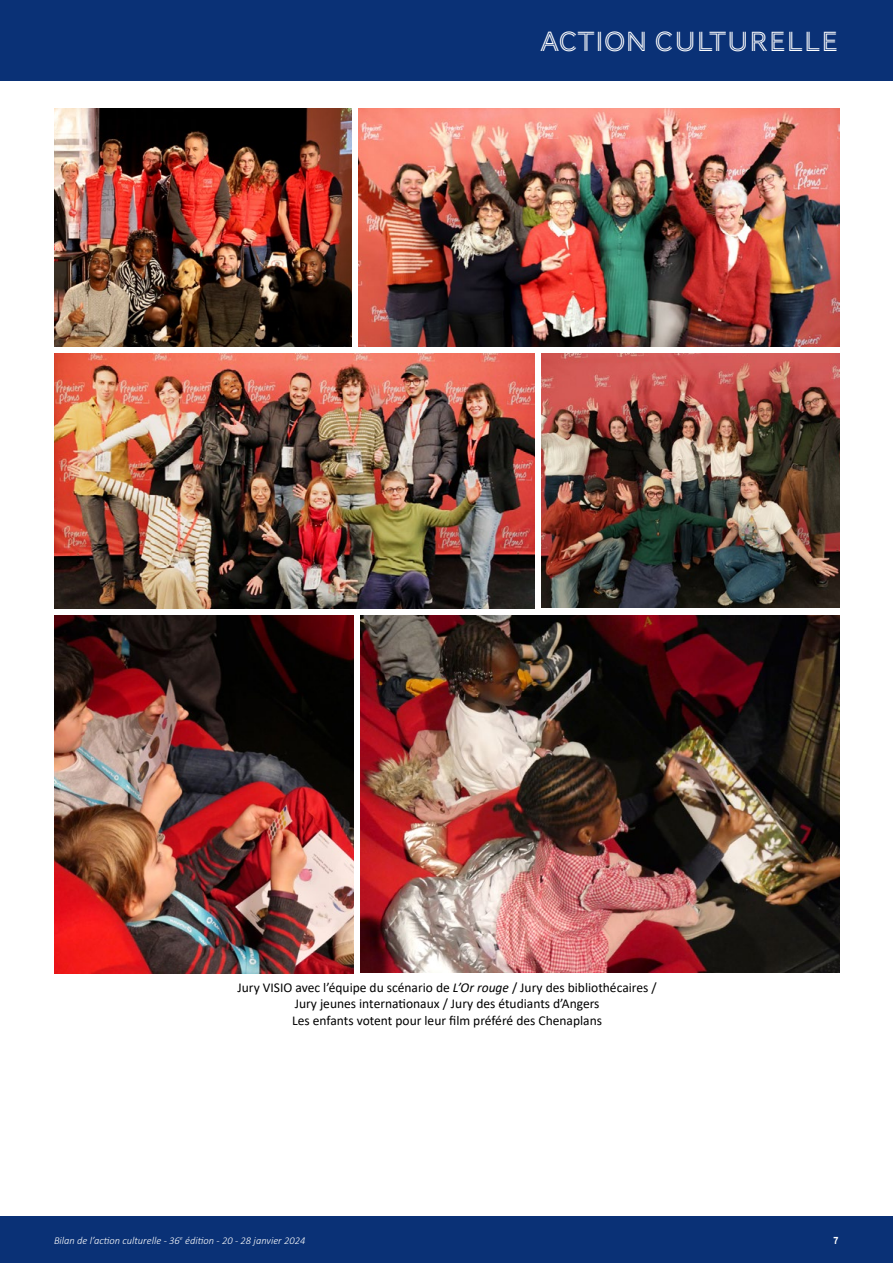
<style>
.page{position:relative;width:893px;height:1263px;background:#fff}
.page>*{position:absolute;margin:0;border:0;box-sizing:border-box;transform-origin:0 0}
.t1{font:28.5px "AW Conqueror Inline";color:#fff}
.t2{font:13.5px/16.2px "Calibri";color:#000;text-align:center}
.t3{font:italic 300 10.5px "Calibri";color:#fff}
.t4{font:10.5px "AW Conqueror Carved One";color:#fff;scale:.95 1}
.s1{font-style:italic}
</style>
<div class="page">
<div style="left:0;top:0;width:893px;height:81px;background:#0a3176"></div>
<div style="left:0;top:1216px;width:893px;height:47px;background:#0a3176"></div>
<img style="left:54px;top:615px;width:300px;height:359px">
<img style="left:360px;top:615px;width:479px;height:358px">
<img style="left:542px;top:353px;width:298px;height:255px">
<img style="left:54px;top:353px;width:481px;height:255px">
<img style="left:358px;top:108px;width:482px;height:238px">
<img style="left:54px;top:108px;width:298px;height:238px">
<h1 class="t1" style="left:540px;top:28px;width:300px">ACTION CULTURELLE</h1>
<p class="t2" style="left:238px;top:979px;width:421px">Jury VISIO avec l’équipe du scénario de <span class="s1">L’Or rouge</span> / Jury des bibliothécaires /<br>Jury jeunes internationaux / Jury des étudiants d’Angers<br>Les enfants votent pour leur film préféré des Chenaplans</p>
<p class="t3" style="left:54px;top:1233px;width:253px">Bilan de l’action culturelle - 36<sup>e</sup> édition - 20 - 28 janvier 2024</p>
<p class="t4" style="left:833px;top:1235px;width:7px">7</p>
</div>
